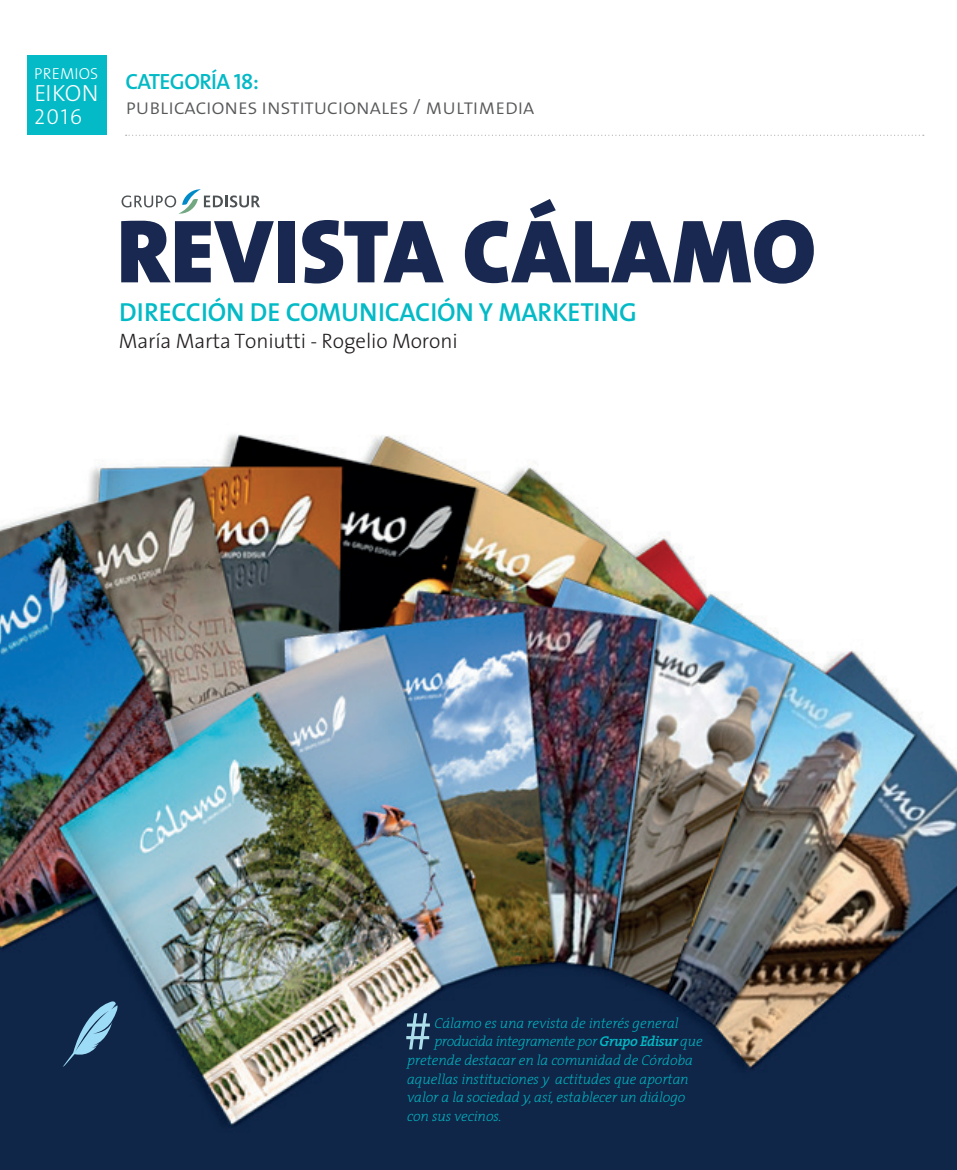
<style>
.page{position:relative;width:957px;height:1170px;background:#fff}
.page>*{position:absolute;margin:0;border:0;box-sizing:border-box;transform-origin:0 0}
.t1{font:900 90.6px "The Sans";letter-spacing:.005em;color:#182850}
.t2{font:26.25px "The Sans Semi Bold Caps";letter-spacing:-.005em;color:#03bac6}
.t3{font:300 23.4px "The Sans";letter-spacing:-.01em;color:#fff}
.t4{font:22.2px "The Sans Light Caps";letter-spacing:-.025em;color:#57585a}
.t5{font:22.2px "The Sans Semi Bold Caps";letter-spacing:-.025em;color:#03bac6}
.t6{font:21.75px "The Sans Light Caps";color:#fff}
.t7{font:300 21px "The Sans";letter-spacing:-.005em;color:#231f20}
.t8{font:300 16.05px "The Sans";letter-spacing:.005em;color:#fff}
.t9{font:italic 200 14.25px "The Serif";letter-spacing:-.005em;color:#03bac6}
.t10{font:italic 200 14.25px "The Serif";letter-spacing:-.03em;color:#03bac6}
.s1{font-weight:600}
</style>
<div class="page">
<div style="left:27px;top:56px;width:79px;height:79px;background:#03bac6"></div>
<img style="left:0;top:434px;width:957px;height:735px">
<svg style="left:122px;top:189px;width:138px;height:25px"></svg>
<svg style="left:406px;top:1013px;width:24px;height:36px"></svg>
<svg style="left:126px;top:135px;width:798px;height:1px"></svg>
<svg style="left:63px;top:1000px;width:56px;height:67px;background:#385a7a"></svg>
<p class="t8" style="left:34px;top:60px;width:65px">PREMIOS</p>
<h3 class="t3" style="left:34px;top:74px;width:66px">EIKON</h3>
<h3 class="t6" style="left:34px;top:104px;width:49px">2016</h3>
<h3 class="t5" style="left:125px;top:63px;width:135px">CATEGORÍA 18:</h3>
<h3 class="t4" style="left:125px;top:94px;width:411px">publicaciones institucionales / multimedia</h3>
<h1 class="t1" style="left:117px;top:175px;width:700px">REVISTA CÁLAMO</h1>
<h2 class="t2" style="left:119px;top:290px;width:519px">DIRECCIÓN DE COMUNICACIÓN Y MARKETING</h2>
<h3 class="t7" style="left:119px;top:324px;width:340px">María Marta Toniutti - Rogelio Moroni</h3>
<p class="t9" style="left:434px;top:1011px;width:246px">Cálamo es una revista de interés general</p>
<p class="t10" style="left:434px;top:1029px;width:270px">producida íntegramente por <span class="s1">Grupo Edisur</span> que</p>
<p class="t9" style="left:407px;top:1048px;width:287px">pretende destacar en la comunidad de Córdoba</p>
<p class="t9" style="left:407px;top:1066px;width:283px">aquellas instituciones y actitudes que aportan</p>
<p class="t9" style="left:407px;top:1085px;width:280px">valor a la sociedad y, así, establecer un diálogo</p>
<p class="t9" style="left:407px;top:1104px;width:96px">con sus vecinos.</p>
</div>
